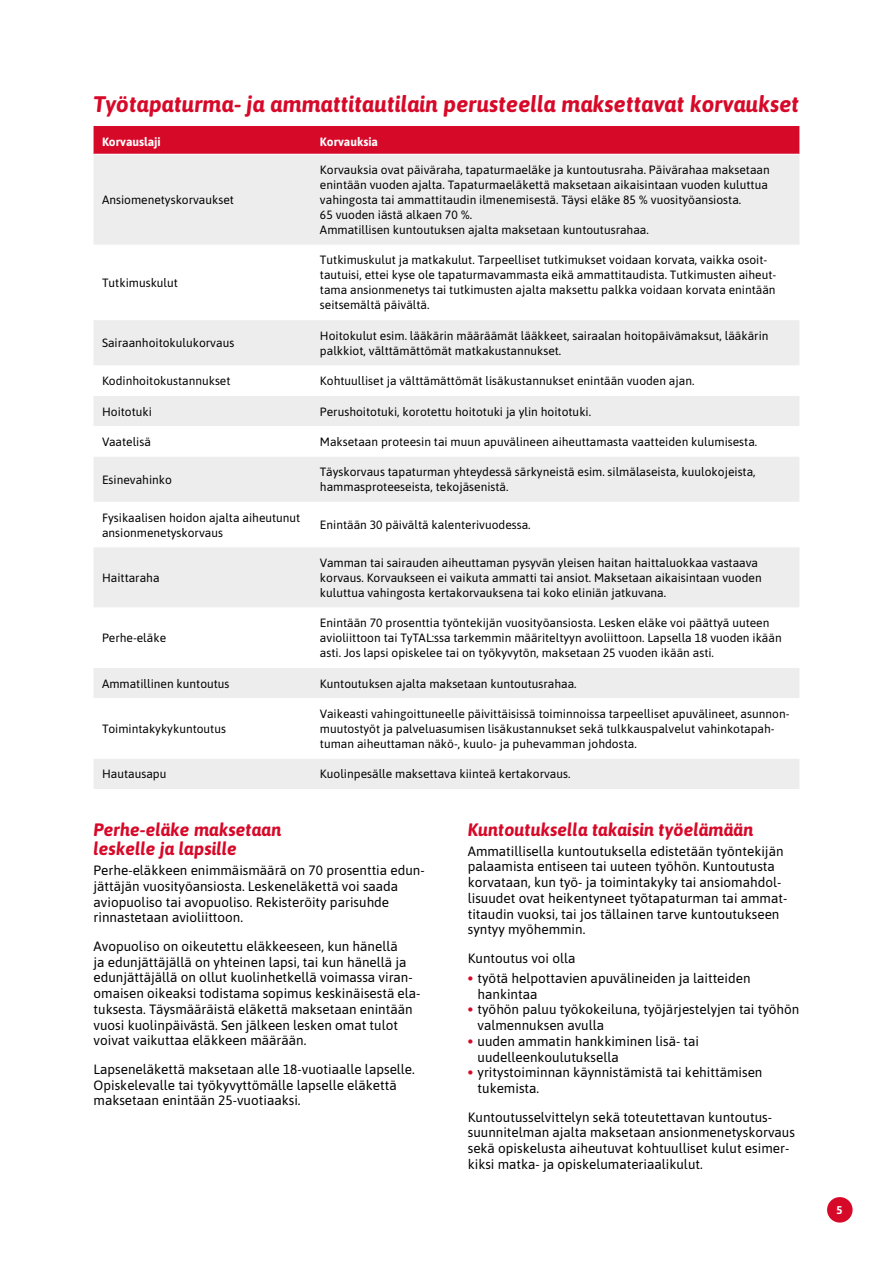
<style>
.page{position:relative;width:893px;height:1263px;background:#fff}
.page>*{position:absolute;margin:0;border:0;box-sizing:border-box;transform-origin:0 0}
.H2_Otsikko_Vakuutuslaji_vas_tasan{font:italic 700 22.5px "Asap";color:#d70929}
.H3_Alaotsikko_vas_tasan{font:italic 700 18px/19.5px "Asap";color:#d70929}
.Leipis{font:13.5px/15.8px "Asap";color:#000}
.Leipis_Bullet_Space_after_3mm{font:13.5px/15.8px "Asap";color:#000}
.Leipis_Space_after_1mm{font:13.5px "Asap";color:#000}
.Taulukko_Leipis{font:12px/15px "Asap";color:#000}
.Taulukko_Header{font:700 12px "Asap";color:#fff}
.t1{font:700 11.25px "Asap";color:#fff}
.s1{font-family:"Adobe Garamond Pro";font-weight:700;color:#d70929}
</style>
<div class="page">
<div style="left:827px;top:1197px;width:26px;height:25px;background:#d70929;border-radius:50%"></div>
<div style="left:94px;top:126px;width:705px;height:28px;background:#d70929"></div>
<div style="left:94px;top:155px;width:705px;height:634px;background:#ededed"></div>
<svg style="left:94px;top:245px;width:705px;height:514px"></svg>
<h2 class="H2_Otsikko_Vakuutuslaji_vas_tasan" style="left:94px;top:88px;width:707px">Työtapaturma- ja ammattitautilain perusteella maksettavat korvaukset</h2>
<p class="Taulukko_Header" style="left:102px;top:133px;width:60px">Korvauslaji</p>
<p class="Taulukko_Header" style="left:320px;top:133px;width:60px">Korvauksia</p>
<p class="Taulukko_Leipis" style="left:102px;top:192px;width:133px">Ansiomenetyskorvaukset</p>
<p class="Taulukko_Leipis" style="left:102px;top:275px;width:77px">Tutkimuskulut</p>
<p class="Taulukko_Leipis" style="left:320px;top:162px;width:451px">Korvauksia ovat päiväraha, tapaturmaeläke ja kuntoutusraha. Päivärahaa maksetaan enintään vuoden ajalta. Tapaturmaeläkettä maksetaan aikaisintaan vuoden kuluttua vahingosta tai ammattitaudin ilmenemisestä. Täysi eläke 85 % vuosityöansiosta.<br>65 vuoden iästä alkaen 70 %.</p>
<p class="Taulukko_Leipis" style="left:320px;top:222px;width:330px">Ammatillisen kuntoutuksen ajalta maksetaan kuntoutusrahaa.</p>
<p class="Taulukko_Leipis" style="left:320px;top:252px;width:458px">Tutkimuskulut ja matkakulut. Tarpeelliset tutkimukset voidaan korvata, vaikka osoit&shy;tautuisi, ettei kyse ole tapaturmavammasta eikä ammattitaudista. Tutkimusten aiheut&shy;tama ansionmenetys tai tutkimusten ajalta maksettu palkka voidaan korvata enintään seitsemältä päivältä.</p>
<p class="Taulukko_Leipis" style="left:102px;top:335px;width:134px">Sairaanhoitokulukorvaus</p>
<p class="Taulukko_Leipis" style="left:320px;top:327px;width:450px">Hoitokulut esim. lääkärin määräämät lääkkeet, sairaalan hoitopäivämaksut, lääkärin palkkiot, välttämättömät matkakustannukset.</p>
<p class="Taulukko_Leipis" style="left:102px;top:373px;width:130px">Kodinhoitokustannukset</p>
<p class="Taulukko_Leipis" style="left:320px;top:373px;width:376px">Kohtuulliset ja välttämättömät lisäkustannukset enintään vuoden ajan.</p>
<p class="Taulukko_Leipis" style="left:102px;top:403px;width:51px">Hoitotuki</p>
<p class="Taulukko_Leipis" style="left:320px;top:403px;width:273px">Perushoitotuki, korotettu hoitotuki ja ylin hoitotuki.</p>
<p class="Taulukko_Leipis" style="left:102px;top:433px;width:50px">Vaatelisä</p>
<p class="Taulukko_Leipis" style="left:320px;top:433px;width:439px">Maksetaan proteesin tai muun apuvälineen aiheuttamasta vaatteiden kulumisesta.</p>
<p class="Taulukko_Leipis" style="left:102px;top:471px;width:71px">Esinevahinko</p>
<p class="Taulukko_Leipis" style="left:320px;top:464px;width:437px">Täyskorvaus tapaturman yhteydessä särkyneistä esim. silmälaseista, kuulokojeista, hammasproteeseista, tekojäsenistä.</p>
<p class="Taulukko_Leipis" style="left:102px;top:509px;width:200px">Fysikaalisen hoidon ajalta aiheutunut ansionmenetyskorvaus</p>
<p class="Taulukko_Leipis" style="left:320px;top:517px;width:212px">Enintään 30 päivältä kalenterivuodessa.</p>
<p class="Taulukko_Leipis" style="left:102px;top:570px;width:59px">Haittaraha</p>
<p class="Taulukko_Leipis" style="left:320px;top:555px;width:443px">Vamman tai sairauden aiheuttaman pysyvän yleisen haitan haittaluokkaa vastaava korvaus. Korvaukseen ei vaikuta ammatti tai ansiot. Maksetaan aikaisintaan vuoden kuluttua vahingosta kertakorvauksena tai koko eliniän jatkuvana.</p>
<p class="Taulukko_Leipis" style="left:102px;top:630px;width:66px">Perhe-eläke</p>
<p class="Taulukko_Leipis" style="left:320px;top:615px;width:463px">Enintään 70 prosenttia työntekijän vuosityöansiosta. Lesken eläke voi päättyä uuteen avioliittoon tai TyTAL:ssa tarkemmin määriteltyyn avoliittoon. Lapsella 18 vuoden ikään asti. Jos lapsi opiskelee tai on työkyvytön, maksetaan 25 vuoden ikään asti.</p>
<p class="Taulukko_Leipis" style="left:102px;top:675px;width:129px">Ammatillinen kuntoutus</p>
<p class="Taulukko_Leipis" style="left:320px;top:675px;width:258px">Kuntoutuksen ajalta maksetaan kuntoutusrahaa.</p>
<p class="Taulukko_Leipis" style="left:102px;top:721px;width:126px">Toimintakykykuntoutus</p>
<p class="Taulukko_Leipis" style="left:320px;top:706px;width:471px">Vaikeasti vahingoittuneelle päivittäisissä toiminnoissa tarpeelliset apuvälineet, asunnon&shy;muutostyöt ja palveluasumisen lisäkustannukset sekä tulkkauspalvelut vahinkotapah&shy;tuman aiheuttaman näkö-, kuulo- ja puhevamman johdosta.</p>
<p class="Taulukko_Leipis" style="left:102px;top:766px;width:66px">Hautausapu</p>
<p class="Taulukko_Leipis" style="left:320px;top:766px;width:252px">Kuolinpesälle maksettava kiinteä kertakorvaus.</p>
<h3 class="H3_Alaotsikko_vas_tasan" style="left:94px;top:819px;width:189px">Perhe-eläke maksetaan leskelle ja lapsille</h3>
<p class="Leipis" style="left:94px;top:862px;width:333px">Perhe-eläkkeen enimmäismäärä on 70 prosenttia edun&shy;jättäjän vuosityöansiosta. Leskeneläkettä voi saada aviopuoliso tai avopuoliso. Rekisteröity parisuhde rinnastetaan avioliittoon.</p>
<p class="Leipis" style="left:94px;top:937px;width:329px">Avopuoliso on oikeutettu eläkkeeseen, kun hänellä<br>ja edunjättäjällä on yhteinen lapsi, tai kun hänellä ja edunjättäjällä on ollut kuolinhetkellä voimassa viran&shy;omaisen oikeaksi todistama sopimus keskinäisestä ela&shy;tuksesta. Täysmääräistä eläkettä maksetaan enintään vuosi kuolinpäivästä. Sen jälkeen lesken omat tulot voivat vaikuttaa eläkkeen määrään.</p>
<p class="Leipis" style="left:94px;top:1060px;width:323px">Lapseneläkettä maksetaan alle 18-vuotiaalle lapselle.<br>Opiskelevalle tai työkyvyttömälle lapselle eläkettä maksetaan enintään 25-vuotiaaksi.</p>
<h3 class="H3_Alaotsikko_vas_tasan" style="left:468px;top:819px;width:287px">Kuntoutuksella takaisin työelämään</h3>
<p class="Leipis" style="left:468px;top:842px;width:321px">Ammatillisella kuntoutuksella edistetään työntekijän palaamista entiseen tai uuteen työhön. Kuntoutusta korvataan, kun työ- ja toimintakyky tai ansiomahdol&shy;lisuudet ovat heikentyneet työtapaturman tai ammat&shy;titaudin vuoksi, tai jos tällainen tarve kuntoutukseen syntyy myöhemmin.</p>
<p class="Leipis_Space_after_1mm" style="left:468px;top:949px;width:109px">Kuntoutus voi olla</p>
<p class="Leipis" style="left:477px;top:969px;width:275px;text-indent:-10px"><span class="s1">•</span> työtä helpottavien apuvälineiden ja laitteiden hankintaa</p>
<p class="Leipis" style="left:477px;top:1001px;width:323px;text-indent:-10px"><span class="s1">•</span> työhön paluu työkokeiluna, työjärjestelyjen tai työhön valmennuksen avulla</p>
<p class="Leipis" style="left:477px;top:1032px;width:223px;text-indent:-10px"><span class="s1">•</span> uuden ammatin hankkiminen lisä- tai uudelleenkoulutuksella</p>
<p class="Leipis_Bullet_Space_after_3mm" style="left:477px;top:1064px;width:286px;text-indent:-10px"><span class="s1">•</span> yritystoiminnan käynnistämistä tai kehittämisen tukemista.</p>
<p class="Leipis" style="left:468px;top:1108px;width:329px">Kuntoutusselvittelyn sekä toteutettavan kuntoutus&shy;suunnitelman ajalta maksetaan ansionmenetyskorvaus sekä opiskelusta aiheutuvat kohtuulliset kulut esimer&shy;kiksi matka- ja opiskelumateriaalikulut.</p>
<p class="t1" style="left:836px;top:1202px;width:8px">5</p>
</div>
